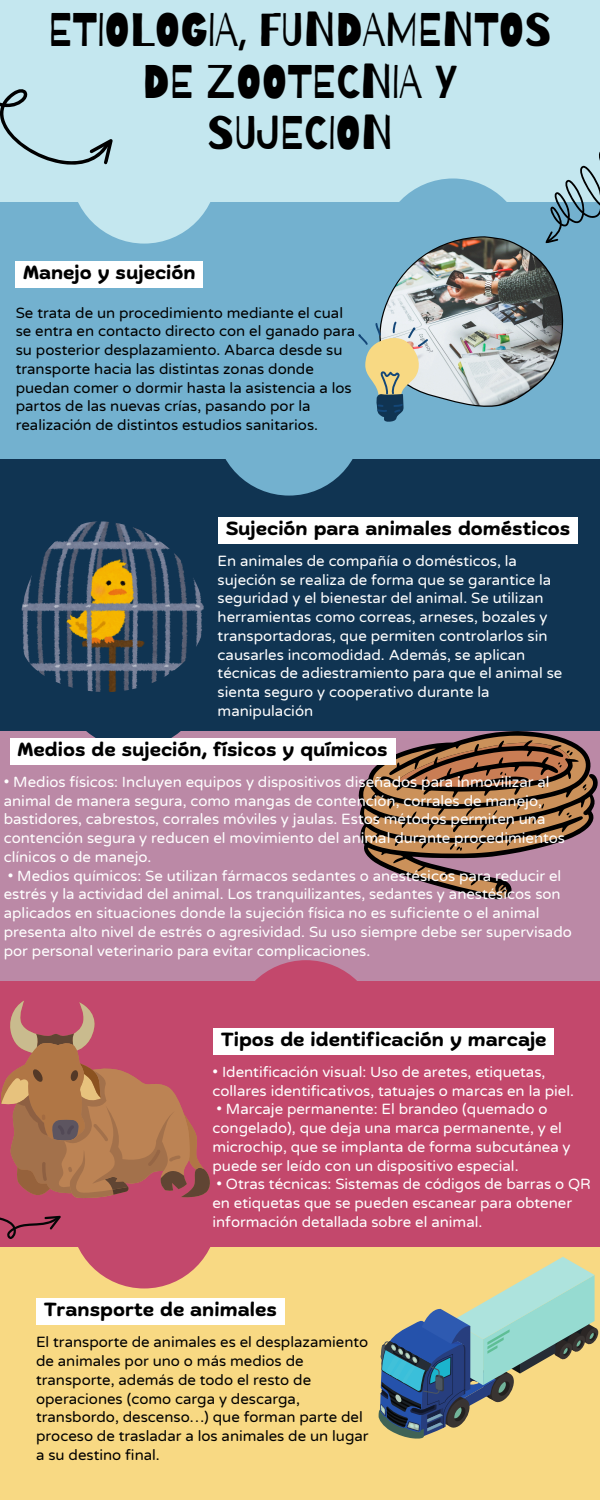
<style>
.page{position:relative;width:600px;height:1500px;background:#f8d983}
.page>*{position:absolute;margin:0;border:0;box-sizing:border-box;transform-origin:0 0}
.t1{font:47px/51.8px "Barriecito";color:#000;text-align:center}
.t2{font:700 19px "Biski";color:#000}
.t3{font:15px/18.8px "Varela Round";color:#fff}
.t4{font:15px/18.8px "Varela Round";color:#000}
</style>
<div class="page">
<div style="left:0;top:0;width:600px;height:244px;background:#c4e7ef"></div>
<div style="left:0;top:720px;width:600px;height:271px;background:#bb89a6"></div>
<div style="left:0;top:445px;width:600px;height:286px;background:#103452"></div>
<div style="left:60px;top:601px;width:147px;height:147px;background:#103452;border-radius:50%"></div>
<div style="left:0;top:202px;width:600px;height:257px;background:#73b1cf"></div>
<div style="left:71px;top:97px;width:147px;height:147px;background:#c4e7ef;border-radius:50%"></div>
<div style="left:216px;top:349px;width:147px;height:147px;background:#73b1cf;border-radius:50%"></div>
<div style="left:71px;top:1142px;width:147px;height:146px;background:#c3486c;border-radius:50%"></div>
<div style="left:0;top:981px;width:600px;height:266px;background:#c3486c"></div>
<div style="left:233px;top:960px;width:146px;height:147px;background:#c3486c;border-radius:50%"></div>
<svg style="left:0;top:89px;width:113px;height:76px"></svg>
<img style="left:21px;top:521px;width:183px;height:171px">
<svg style="left:358px;top:152px;width:242px;height:270px"></svg>
<svg style="left:0;top:1215px;width:61px;height:24px"></svg>
<svg style="left:358px;top:731px;width:240px;height:168px"></svg>
<svg style="left:497px;top:895px;width:10px;height:3px"></svg>
<svg style="left:363px;top:736px;width:230px;height:159px"></svg>
<svg style="left:1px;top:1001px;width:209px;height:197px"></svg>
<svg style="left:379px;top:1257px;width:219px;height:182px"></svg>
<div style="left:16px;top:261px;width:187px;height:27px;background:#fff"></div>
<div style="left:218px;top:517px;width:360px;height:27px;background:#fff"></div>
<div style="left:10px;top:738px;width:385px;height:27px;background:#fff"></div>
<div style="left:214px;top:1028px;width:340px;height:27px;background:#fff"></div>
<div style="left:36px;top:1299px;width:249px;height:26px;background:#fff"></div>
<p class="t1" style="left:48px;top:3px;width:505px">ETIOLOGIA, FUNDAMENTOS<br>DE ZOOTECNIA Y<br>SUJECION</p>
<p class="t2" style="left:23px;top:264px;width:174px">Manejo y sujeción</p>
<h2 class="t4" style="left:16px;top:303px;width:341px">Se trata de un procedimiento mediante el cual se entra en contacto directo con el ganado para su posterior desplazamiento. Abarca desde su transporte hacia las distintas zonas donde puedan comer o dormir hasta la asistencia a los partos de las nuevas crías, pasando por la realización de distintos estudios sanitarios.</h2>
<p class="t2" style="left:226px;top:520px;width:346px">Sujeción para animales domésticos</p>
<p class="t3" style="left:218px;top:552px;width:346px">En animales de compañía o domésticos, la sujeción se realiza de forma que se garantice la seguridad y el bienestar del animal. Se utilizan herramientas como correas, arneses, bozales y transportadoras, que permiten controlarlos sin causarles incomodidad. Además, se aplican técnicas de adiestramiento para que el animal se sienta seguro y cooperativo durante la manipulación</p>
<p class="t2" style="left:18px;top:741px;width:372px">Medios de sujeción, físicos y químicos</p>
<p class="t3" style="left:4px;top:773px;width:563px">• Medios físicos: Incluyen equipos y dispositivos diseñados para inmovilizar al animal de manera segura, como mangas de contención, corrales de manejo, bastidores, cabrestos, corrales móviles y jaulas. Estos métodos permiten una contención segura y reducen el movimiento del animal durante procedimientos clínicos o de manejo.</p>
<h2 class="t3" style="left:4px;top:867px;width:570px">• Medios químicos: Se utilizan fármacos sedantes o anestésicos para reducir el estrés y la actividad del animal. Los tranquilizantes, sedantes y anestésicos son aplicados en situaciones donde la sujeción física no es suficiente o el animal presenta alto nivel de estrés o agresividad. Su uso siempre debe ser supervisado por personal veterinario para evitar complicaciones.</h2>
<p class="t2" style="left:221px;top:1031px;width:327px">Tipos de identificación y marcaje</p>
<p class="t3" style="left:212px;top:1063px;width:363px">• Identificación visual: Uso de aretes, etiquetas, collares identificativos, tatuajes o marcas en la piel.</p>
<h2 class="t3" style="left:212px;top:1100px;width:360px">• Marcaje permanente: El brandeo (quemado o congelado), que deja una marca permanente, y el microchip, que se implanta de forma subcutánea y puede ser leído con un dispositivo especial.</h2>
<p class="t3" style="left:212px;top:1175px;width:380px">• Otras técnicas: Sistemas de códigos de barras o QR en etiquetas que se pueden escanear para obtener información detallada sobre el animal.</p>
<p class="t2" style="left:44px;top:1302px;width:234px">Transporte de animales</p>
<p class="t4" style="left:36px;top:1333px;width:334px">El transporte de animales es el desplazamiento de animales por uno o más medios de transporte, además de todo el resto de operaciones (como carga y descarga, transbordo, descenso…) que forman parte del proceso de trasladar a los animales de un lugar a su destino final.</p>
</div>
